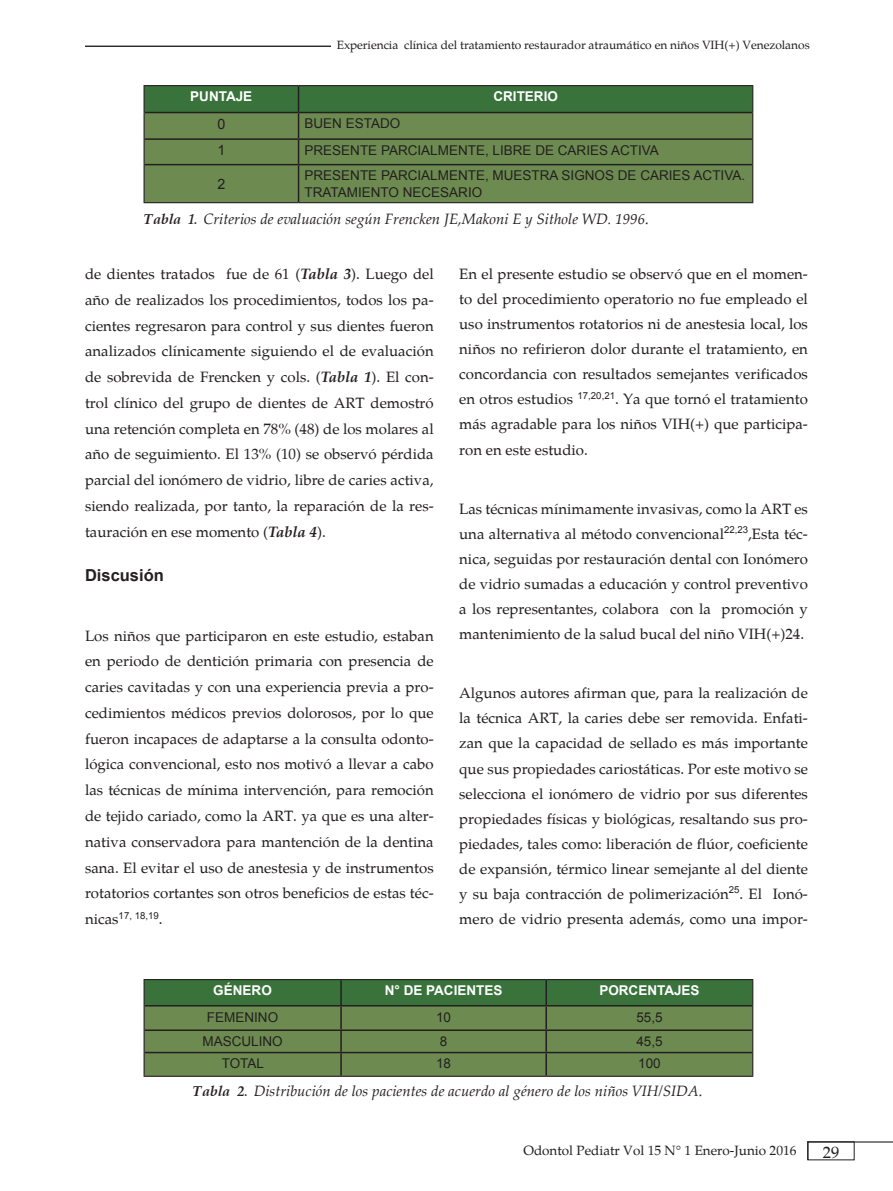
<style>
.page{position:relative;width:893px;height:1191px;background:#fff}
.page>*{position:absolute;margin:0;border:0;box-sizing:border-box;transform-origin:0 0}
.t1{font:700 16.5px "Arial";color:#231f20}
.t2{font:16.5px "Palatino";color:#231f20}
.t3{font:15px/25px "Palatino";color:#231f20;text-align:justify}
.t4{font:italic 15px "Palatino Linotype";color:#231f20}
.t5{font:14.25px "Arial";color:#231f20}
.t6{font:13.5px/16.2px "Arial";color:#231f20}
.t7{font:13.5px "Palatino";color:#231f20}
.t8{font:700 13.5px "Arial";color:#fff}
.t9{font:12px "Palatino";letter-spacing:-.005em;color:#231f20}
.t10{font:9.6px "Arial";color:#231f20}
.s1{font-family:"Palatino";font-weight:700;font-size:16.5px}
.s2{font-size:16.5px}
.s3{font-family:"Palatino Linotype";font-weight:700;font-style:italic}
.s4{font-family:"Palatino";font-size:15px}
</style>
<div class="page">
<svg style="left:807px;top:1142px;width:1px;height:18px"></svg>
<hr style="left:807px;top:1141px;width:86px;height:1px;background:#231f20">
<hr style="left:85px;top:46px;width:723px;height:1px;background:#231f20">
<div style="left:145px;top:165px;width:607px;height:37px;background:#6d8b51"></div>
<hr style="left:298px;top:165px;width:1px;height:37px;background:#231f20">
<hr style="left:144px;top:85px;width:155px;height:1px;background:#231f20">
<hr style="left:299px;top:85px;width:454px;height:1px;background:#231f20">
<svg style="left:144px;top:86px;width:609px;height:79px;background:#577c47"></svg>
<hr style="left:144px;top:165px;width:1px;height:37px;background:#231f20">
<hr style="left:752px;top:165px;width:1px;height:37px;background:#231f20">
<hr style="left:144px;top:202px;width:155px;height:1px;background:#231f20">
<hr style="left:299px;top:202px;width:454px;height:1px;background:#231f20">
<svg style="left:144px;top:979px;width:609px;height:96px;background:#5a7c47"></svg>
<hr style="left:144px;top:1075px;width:197px;height:1px;background:#231f20">
<hr style="left:341px;top:1075px;width:205px;height:1px;background:#231f20">
<hr style="left:546px;top:1075px;width:207px;height:1px;background:#231f20">
<div style="left:332px;top:40px;width:478px;height:19px;background:#fff"></div>
<p class="t9" style="left:337px;top:35px;width:474px">Experiencia clínica del tratamiento restaurador atraumático en niños VIH(+) Venezolanos</p>
<p class="t8" style="left:190px;top:88px;width:64px">PUNTAJE</p>
<p class="t8" style="left:493px;top:88px;width:66px">CRITERIO</p>
<p class="t5" style="left:217px;top:115px;width:9px">0</p>
<p class="t6" style="left:305px;top:116px;width:97px">BUEN ESTADO</p>
<p class="t5" style="left:217px;top:141px;width:9px">1</p>
<p class="t6" style="left:305px;top:142px;width:356px">PRESENTE PARCIALMENTE, LIBRE DE CARIES ACTIVA</p>
<p class="t5" style="left:217px;top:174px;width:9px">2</p>
<p class="t6" style="left:305px;top:168px;width:442px">PRESENTE PARCIALMENTE, MUESTRA SIGNOS DE CARIES ACTIVA.<br>TRATAMIENTO NECESARIO</p>
<p class="t4" style="left:144px;top:208px;width:507px"><span class="s1">Tabla 1.</span> Criterios de evaluación según Frencken JE,Makoni E y Sithole WD. 1996<span class="s2">.</span></p>
<p class="t3" style="left:85px;top:260px;width:350px;line-height:25.8px">de dientes tratados fue de 61 (<span class="s3">Tabla 3</span>). Luego del año de realizados los procedimientos, todos los pa&shy;cientes regresaron para control y sus dientes fueron analizados clínicamente siguiendo el de evaluación de sobrevida de Frencken y cols. (<span class="s3">Tabla 1</span>). El con&shy;trol clínico del grupo de dientes de ART demostró una retención completa en 78% (48) de los molares al año de seguimiento. El 13% (10) se observó pérdida parcial del ionómero de vidrio, libre de caries activa, siendo realizada, por tanto, la reparación de la res&shy;tauración en ese momento (<span class="s3">Tabla 4</span>).</p>
<p class="t1" style="left:85px;top:564px;width:80px">Discusión</p>
<p class="t3" style="left:459px;top:260px;width:350px">En el presente estudio se observó que en el momen&shy;to del procedimiento operatorio no fue empleado el uso instrumentos rotatorios ni de anestesia local, los niños no refirieron dolor durante el tratamiento, en concordancia con resultados semejantes verificados en otros estudios <sup>17,20,21</sup>. Ya que tornó el tratamiento más agradable para los niños VIH(+) que participa&shy;ron en este estudio.</p>
<p class="t3" style="left:459px;top:495px;width:350px">Las técnicas mínimamente invasivas, como la ART es una alternativa al método convencional<sup>22,23</sup>,Esta téc&shy;nica, seguidas por restauración dental con Ionómero de vidrio sumadas a educación y control preventivo a los representantes, colabora con la promoción y mantenimiento de la salud bucal del niño VIH(+)24.</p>
<p class="t3" style="left:85px;top:621px;width:350px;line-height:25.8px">Los niños que participaron en este estudio, estaban en periodo de dentición primaria con presencia de caries cavitadas y con una experiencia previa a pro&shy;cedimientos médicos previos dolorosos, por lo que fueron incapaces de adaptarse a la consulta odonto&shy;lógica convencional, esto nos motivó a llevar a cabo las técnicas de mínima intervención, para remoción de tejido cariado, como la ART. ya que es una alter&shy;nativa conservadora para mantención de la dentina sana. El evitar el uso de anestesia y de instrumentos rotatorios cortantes son otros beneficios de estas téc-</p>
<p class="t10" style="left:85px;top:909px;width:79px"><span class="s4">nicas</span>17, 18,19<span class="s4">.</span></p>
<p class="t3" style="left:459px;top:679px;width:350px">Algunos autores afirman que, para la realización de la técnica ART, la caries debe ser removida. Enfati&shy;zan que la capacidad de sellado es más importante que sus propiedades cariostáticas. Por este motivo se selecciona el ionómero de vidrio por sus diferentes propiedades físicas y biológicas, resaltando sus pro&shy;piedades, tales como: liberación de flúor, coeficiente de expansión, térmico linear semejante al del diente y su baja contracción de polimerización<sup>25</sup>. El Ionó&shy;mero de vidrio presenta además, como una impor-</p>
<p class="t8" style="left:213px;top:981px;width:60px">GÉNERO</p>
<p class="t8" style="left:385px;top:981px;width:119px">N° DE PACIENTES</p>
<p class="t8" style="left:599px;top:981px;width:102px">PORCENTAJES</p>
<p class="t6" style="left:207px;top:1009px;width:73px">FEMENINO</p>
<p class="t6" style="left:436px;top:1009px;width:17px">10</p>
<p class="t6" style="left:636px;top:1009px;width:28px">55,5</p>
<p class="t6" style="left:202px;top:1033px;width:82px">MASCULINO</p>
<p class="t6" style="left:440px;top:1033px;width:9px">8</p>
<p class="t6" style="left:636px;top:1033px;width:28px">45,5</p>
<p class="t6" style="left:222px;top:1055px;width:44px">TOTAL</p>
<p class="t6" style="left:436px;top:1055px;width:17px">18</p>
<p class="t6" style="left:638px;top:1055px;width:24px">100</p>
<p class="t4" style="left:192px;top:1079px;width:512px"><span class="s1">Tabla 2.</span> Distribución de los pacientes de acuerdo al género de los niños VIH/SIDA<span class="s2">.</span></p>
<p class="t7" style="left:490px;top:1139px;width:304px">Odontol Pediatr Vol 14 Nº 2 Julio - Diciembre 2015</p>
<p class="t2" style="left:823px;top:1138px;width:18px">29</p>
<p class="t7" style="left:523px;top:1139px;width:275px">Odontol Pediatr Vol 15 Nº 1 Enero-Junio 2016</p>
</div>
